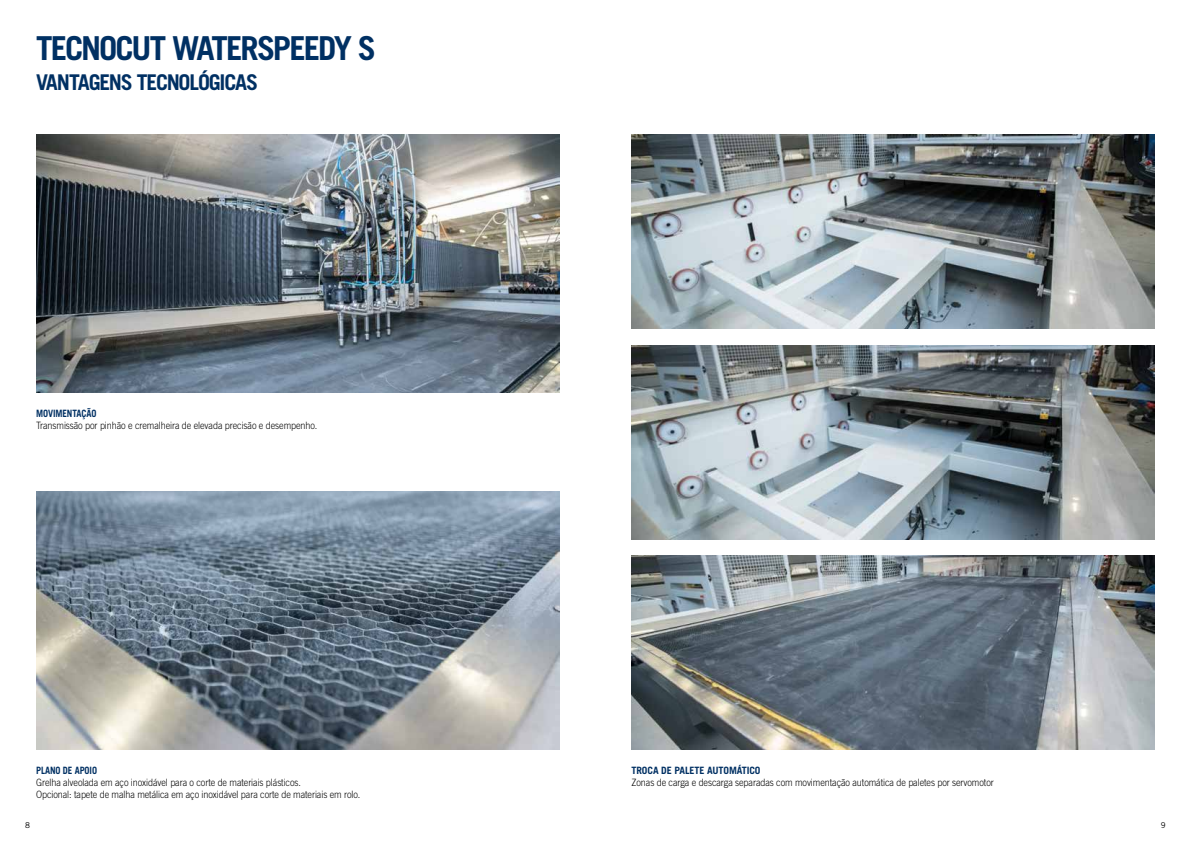
<style>
.page{position:relative;width:1191px;height:842px;background:#fff}
.page>*{position:absolute;margin:0;border:0;box-sizing:border-box;transform-origin:0 0}
.t1{font:700 33px "Trade Gothic LT Std";letter-spacing:-.065em;color:#003063}
.t2{font:700 21.7px "Trade Gothic LT Std";letter-spacing:-.055em;color:#003063}
.t3{font:300 10.1px/11.9px "Trade Gothic LT Std";letter-spacing:-.01em;color:#000;scale:.9 1}
.t4{font:700 10.1px "Trade Gothic LT Std";letter-spacing:-.01em;color:#003063;scale:.9 1}
.t5{font:700 10.1px "Trade Gothic LT Std";letter-spacing:-.01em;color:#003063}
.t6{font:8px "Trade Gothic LT Std";color:#000}
</style>
<div class="page">
<img style="left:631px;top:135px;width:524px;height:194px">
<img style="left:631px;top:345px;width:524px;height:194px">
<img style="left:631px;top:556px;width:524px;height:194px">
<img style="left:36px;top:135px;width:523px;height:258px">
<img style="left:36px;top:492px;width:523px;height:258px">
<h1 class="t1" style="left:36px;top:28px;width:342px">TECNOCUT WATERSPEEDY S</h1>
<h2 class="t2" style="left:36px;top:69px;width:224px">VANTAGENS TECNOLÓGICAS</h2>
<p class="t4" style="left:36px;top:407px;width:69px">MOVIMENTAÇÃO</p>
<p class="t3" style="left:36px;top:419px;width:314px">Transmissão por pinhão e cremalheira de elevada precisão e desempenho.</p>
<p class="t4" style="left:36px;top:764px;width:69px">PLANO DE APOIO</p>
<p class="t3" style="left:36px;top:776px;width:362px">Grelha alveolada em aço inoxidável para o corte de materiais plásticos.<br>Opcional: tapete de malha metálica em aço inoxidável para corte de materiais em rolo.</p>
<p class="t5" style="left:631px;top:764px;width:131px">TROCA DE PALETE AUTOMÁTICO</p>
<p class="t3" style="left:631px;top:776px;width:404px">Zonas de carga e descarga separadas com movimentação automática de paletes por servomotor</p>
<p class="t6" style="left:25px;top:820px;width:6px">8</p>
<p class="t6" style="left:1160px;top:820px;width:6px">9</p>
</div>
